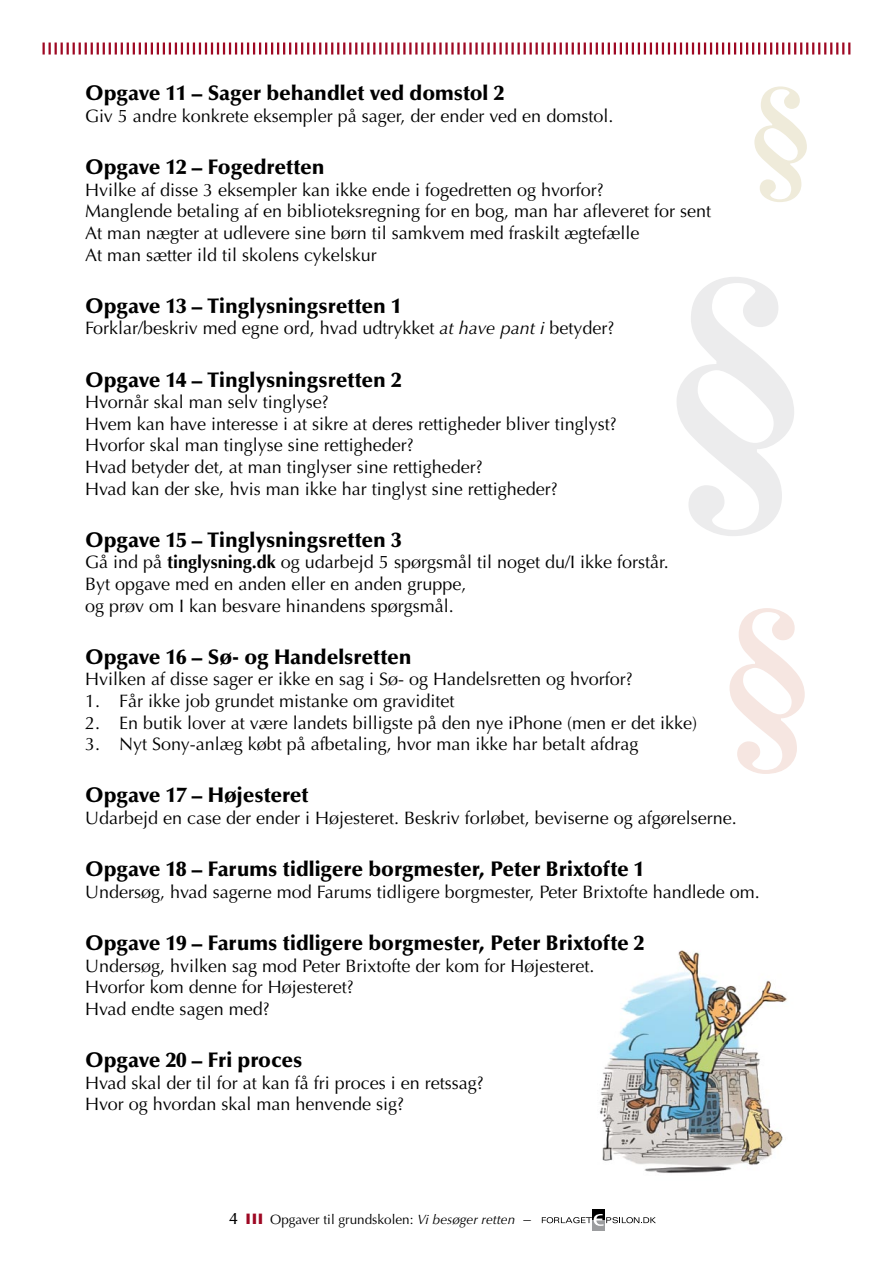
<style>
.page{position:relative;width:893px;height:1263px;background:#fff}
.page>*{position:absolute;margin:0;border:0;box-sizing:border-box;transform-origin:0 0}
.t1{font:900 21px "Optima";color:#000}
.t2{font:18px/21.6px "Optima";color:#000}
.t3{font:13.5px "Optima";color:#000}
.s1{font-style:italic}
.s2{font-weight:700}
.s3{color:#9e0823}
.s4{font-size:15px}
</style>
<div class="page">
<svg style="left:43px;top:43px;width:807px;height:12px"></svg>
<div style="left:592px;top:1219px;width:13px;height:11px;background:#9c9d9f"></div>
<div style="left:592px;top:1209px;width:13px;height:10px;background:#000"></div>
<svg style="left:542px;top:1214px;width:114px;height:12px"></svg>
<img style="left:599px;top:950px;width:188px;height:223px">
<svg style="left:677px;top:277px;width:117px;height:259px"></svg>
<svg style="left:754px;top:86px;width:53px;height:116px"></svg>
<svg style="left:729px;top:608px;width:76px;height:166px"></svg>
<p class="t1" style="left:85px;top:81px;width:421px">Opgave 11 – Sager behandlet ved domstol 2</p>
<p class="t2" style="left:85px;top:105px;width:530px">Giv 5 andre konkrete eksempler på sager, der ender ved en domstol.</p>
<p class="t1" style="left:85px;top:155px;width:241px">Opgave 12 – Fogedretten</p>
<p class="t2" style="left:85px;top:179px;width:628px">Hvilke af disse 3 eksempler kan ikke ende i fogedretten og hvorfor?<br>Manglende betaling af en biblioteksregning for en bog, man har afleveret for sent At man nægter at udlevere sine børn til samkvem med fraskilt ægtefælle<br>At man sætter ild til skolens cykelskur</p>
<p class="t1" style="left:85px;top:293px;width:318px">Opgave 13 – Tinglysningsretten 1</p>
<p class="t2" style="left:85px;top:318px;width:531px">Forklar/beskriv med egne ord, hvad udtrykket <span class="s1">at have pant i</span> betyder?</p>
<p class="t1" style="left:85px;top:367px;width:318px">Opgave 14 – Tinglysningsretten 2</p>
<p class="t2" style="left:85px;top:391px;width:533px">Hvornår skal man selv tinglyse?<br>Hvem kan have interesse i at sikre at deres rettigheder bliver tinglyst?<br>Hvorfor skal man tinglyse sine rettigheder?<br>Hvad betyder det, at man tinglyser sine rettigheder?<br>Hvad kan der ske, hvis man ikke har tinglyst sine rettigheder?</p>
<p class="t1" style="left:85px;top:527px;width:318px">Opgave 15 – Tinglysningsretten 3</p>
<p class="t2" style="left:85px;top:552px;width:585px">Gå ind på <span class="s2">tinglysning.dk</span> og udarbejd 5 spørgsmål til noget du/I ikke forstår.<br>Byt opgave med en anden eller en anden gruppe,<br>og prøv om I kan besvare hinandens spørgsmål.</p>
<p class="t1" style="left:85px;top:644px;width:328px">Opgave 16 – Sø- og Handelsretten</p>
<p class="t2" style="left:85px;top:669px;width:549px">Hvilken af disse sager er ikke en sag i Sø- og Handelsretten og hvorfor?</p>
<p class="t2" style="left:85px;top:690px;width:371px">1. Får ikke job grundet mistanke om graviditet</p>
<p class="t2" style="left:85px;top:712px;width:614px">2. En butik lover at være landets billigste på den nye iPhone (men er det ikke)</p>
<p class="t2" style="left:85px;top:733px;width:555px">3. Nyt Sony-anlæg købt på afbetaling, hvor man ikke har betalt afdrag</p>
<p class="t1" style="left:85px;top:783px;width:225px">Opgave 17 – Højesteret</p>
<p class="t2" style="left:85px;top:807px;width:653px">Udarbejd en case der ender i Højesteret. Beskriv forløbet, beviserne og afgørelserne.</p>
<p class="t1" style="left:85px;top:857px;width:561px">Opgave 18 – Farums tidligere borgmester, Peter Brixtofte 1</p>
<p class="t2" style="left:85px;top:881px;width:676px">Undersøg, hvad sagerne mod Farums tidligere borgmester, Peter Brixtofte handlede om.</p>
<p class="t1" style="left:85px;top:930px;width:561px">Opgave 19 – Farums tidligere borgmester, Peter Brixtofte 2</p>
<p class="t2" style="left:85px;top:955px;width:511px">Undersøg, hvilken sag mod Peter Brixtofte der kom for Højesteret.<br>Hvorfor kom denne for Højesteret?<br>Hvad endte sagen med?</p>
<p class="t1" style="left:85px;top:1047px;width:219px">Opgave 20 – Fri proces</p>
<p class="t2" style="left:85px;top:1072px;width:400px">Hvad skal der til for at kan få fri proces i en retssag?<br>Hvor og hvordan skal man henvende sig?</p>
<p class="t3" style="left:246px;top:1212px;width:286px"><span class="s3">❙</span> <span class="s3">❙</span> <span class="s3">❙</span> Opgaver til grundskolen: <span class="s1">Vi besøger retten</span> <span class="s4">–</span></p>
</div>
